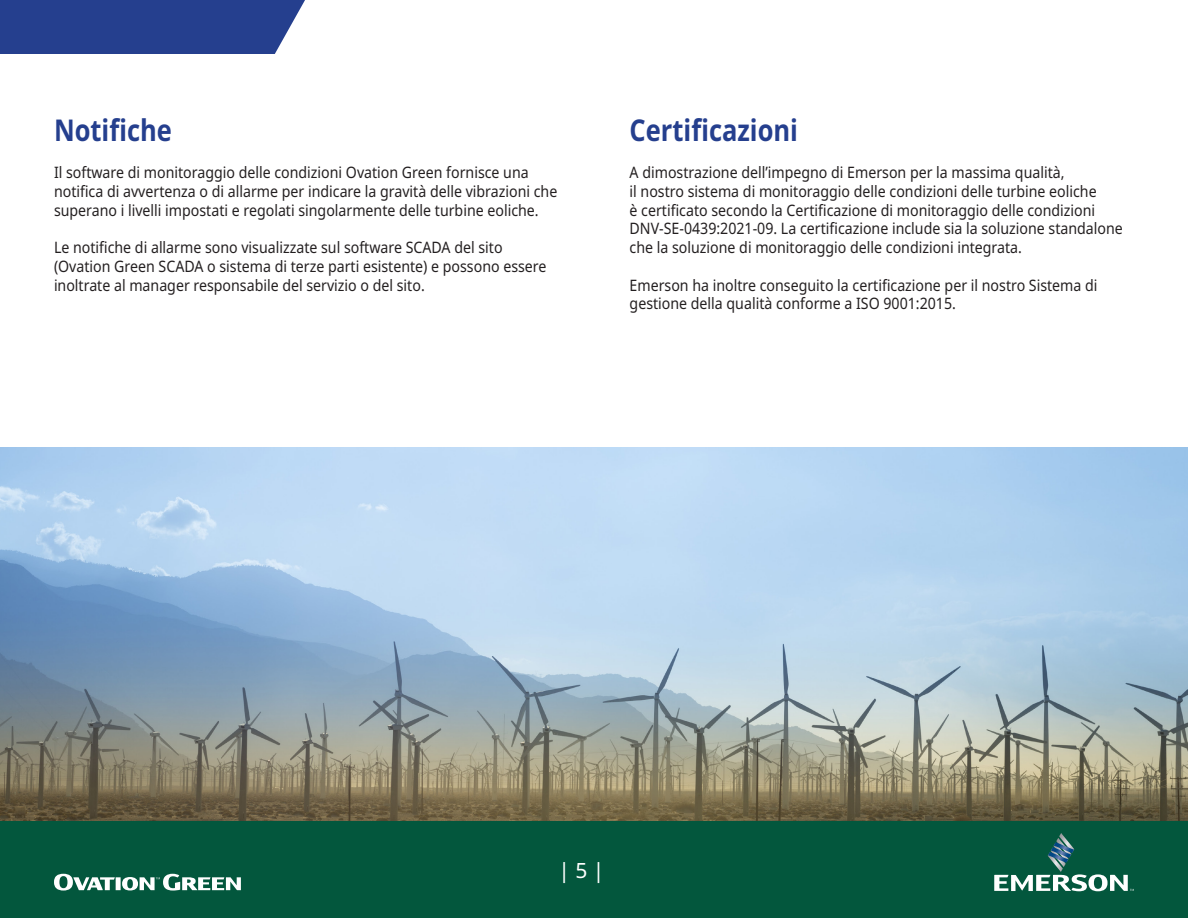
<style>
.page{position:relative;width:1188px;height:918px;background:#fff}
.page>*{position:absolute;margin:0;border:0;box-sizing:border-box;transform-origin:0 0}
.t1{font:700 30px "Noto Sans";color:#253f8e;scale:.85 1}
.t2{font:21px "Noto Sans";color:#fff}
.t3{font:15.75px/18.8px "Noto Sans";color:#231f20;scale:.9 1}
</style>
<div class="page">
<img style="left:0;top:447px;width:1188px;height:375px">
<div style="left:0;top:822px;width:1188px;height:96px;background:#03573d"></div>
<div style="left:0;top:0;width:305px;height:54px;background:#253f8e"></div>
<svg style="left:994px;top:833px;width:140px;height:58px"></svg>
<svg style="left:54px;top:874px;width:187px;height:17px"></svg>
<p class="t1" style="left:54px;top:113px;width:140px">Notifiche</p>
<p class="t3" style="left:54px;top:163px;width:561px">Il software di monitoraggio delle condizioni Ovation Green fornisce una notifica di avvertenza o di allarme per indicare la gravità delle vibrazioni che superano i livelli impostati e regolati singolarmente delle turbine eoliche.</p>
<p class="t3" style="left:54px;top:238px;width:549px">Le notifiche di allarme sono visualizzate sul software SCADA del sito (Ovation Green SCADA o sistema di terze parti esistente) e possono essere inoltrate al manager responsabile del servizio o del sito.</p>
<p class="t1" style="left:630px;top:113px;width:200px">Certificazioni</p>
<p class="t3" style="left:630px;top:163px;width:550px">A dimostrazione dell’impegno di Emerson per la massima qualità,<br>il nostro sistema di monitoraggio delle condizioni delle turbine eoliche<br>è certificato secondo la Certificazione di monitoraggio delle condizioni DNV‑SE-0439:2021-09. La certificazione include sia la soluzione standalone che la soluzione di monitoraggio delle condizioni integrata.</p>
<p class="t3" style="left:630px;top:276px;width:521px">Emerson ha inoltre conseguito la certificazione per il nostro Sistema di gestione della qualità conforme a ISO 9001:2015.</p>
<p class="t2" style="left:558px;top:859px;width:48px">| 5 |</p>
</div>
